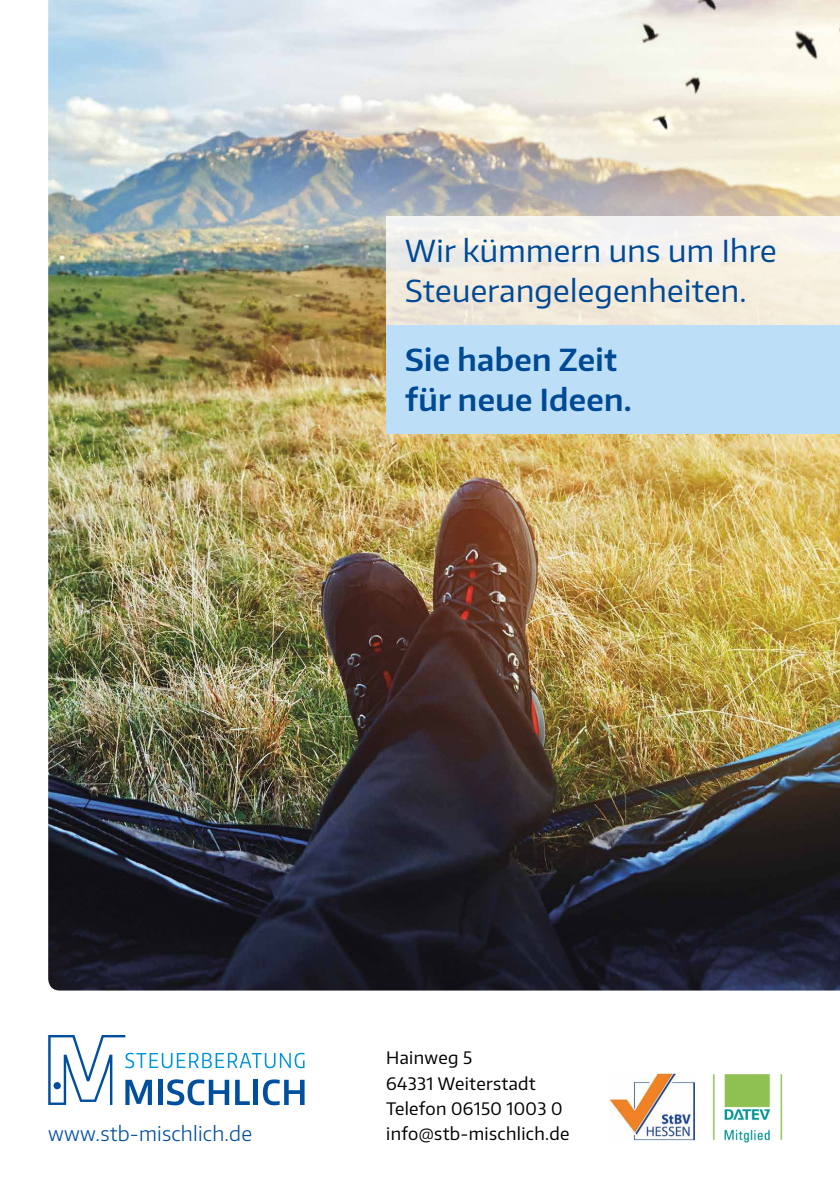
<style>
.page{position:relative;width:840px;height:1191px;background:#fff}
.page>*{position:absolute;margin:0;border:0;box-sizing:border-box;transform-origin:0 0}
.t1{font:30.2px/40.4px "Encode Sans Normal";letter-spacing:.01em;color:#004994}
.t2{font:600 30.2px/40.4px "Encode Sans Normal";letter-spacing:.01em;color:#004994}
.t3{font:300 20.2px "Encode Sans Normal";letter-spacing:.01em;color:#004f9f}
.t4{font:17.2px/25.4px "Encode Sans Normal";letter-spacing:.02em;color:#000}
</style>
<div class="page">
<img style="left:48px;top:0;width:791px;height:990px">
<svg style="left:48px;top:1035px;width:256px;height:70px"></svg>
<div style="left:53px;top:1082px;width:8px;height:7px;background:#004f9f;border-radius:50%"></div>
<img style="left:712px;top:1074px;width:71px;height:69px">
<img style="left:609px;top:1073px;width:84px;height:67px">
<div style="left:386px;top:216px;width:453px;height:109px;background:linear-gradient(to bottom,#f5f4f3,#f2e8d5)"></div>
<div style="left:386px;top:325px;width:453px;height:109px;background:#bcdff7"></div>
<h1 class="t1" style="left:405px;top:229px;width:373px">Wir kümmern uns um Ihre<br>Steuerangelegenheiten.</h1>
<h1 class="t2" style="left:405px;top:338px;width:228px">Sie haben Zeit für neue Ideen.</h1>
<p class="t4" style="left:386px;top:1044px;width:178px">Hainweg 5<br>64331 Weiterstadt<br>Telefon 06150 1003 0</p>
<p class="t3" style="left:48px;top:1120px;width:205px">www.stb-mischlich.de</p>
<p class="t4" style="left:386px;top:1120px;width:185px">info@stb-mischlich.de</p>
</div>
